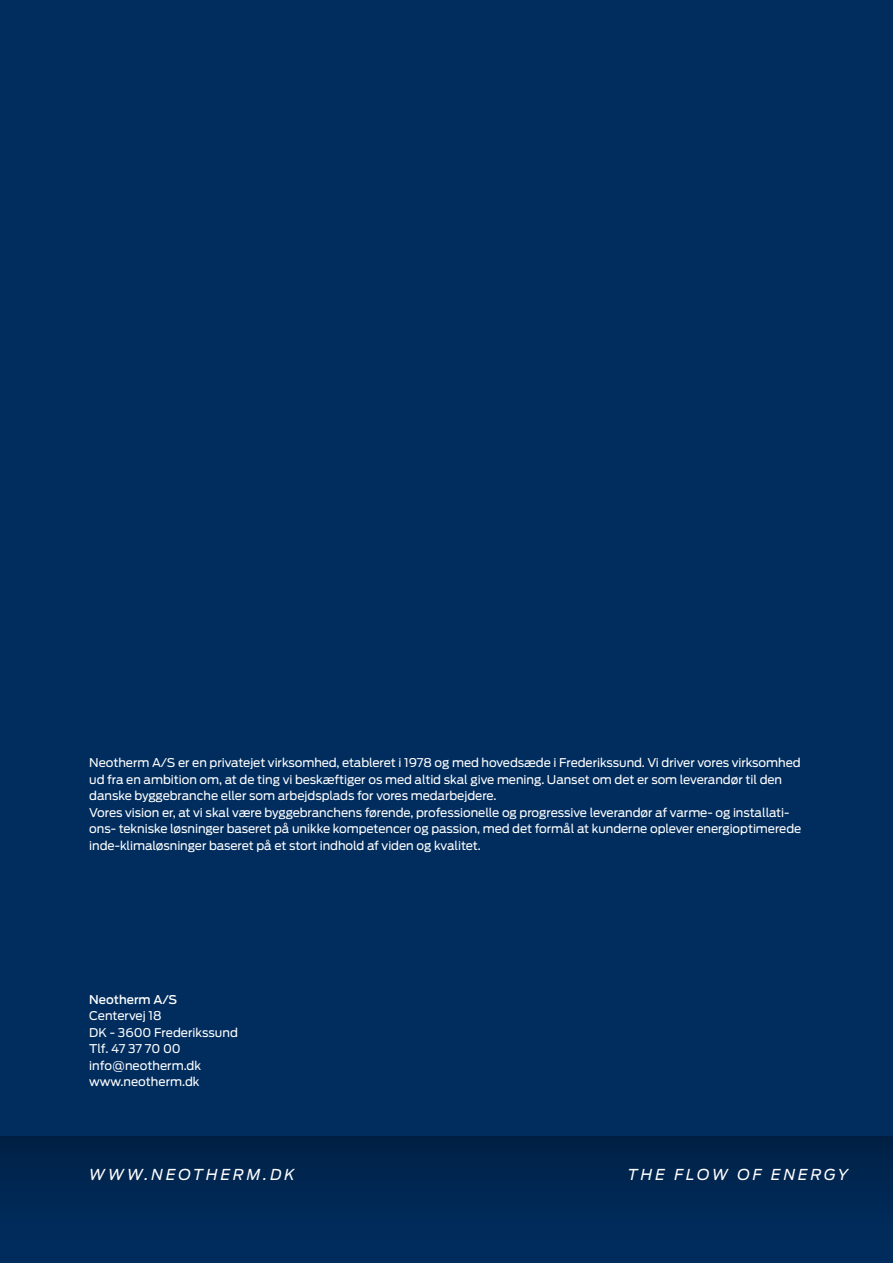
<style>
.page{position:relative;width:893px;height:1263px;background:#002d5e}
.page>*{position:absolute;margin:0;border:0;box-sizing:border-box;transform-origin:0 0}
.t1{font:italic 15px "Antenna";letter-spacing:.2em;color:#fff}
.t2{font:12px/16.5px "Antenna";letter-spacing:-.005em;color:#fff}
.t3{font:500 12px "Antenna";color:#fff}
</style>
<div class="page">
<svg style="left:0;top:1137px;width:893px;height:57px"></svg>
<p class="t2" style="left:89px;top:755px;width:713px">Neotherm A/S er en privatejet virksomhed, etableret i 1978 og med hovedsæde i Frederikssund. Vi driver vores virksomhed ud fra en ambition om, at de ting vi beskæftiger os med altid skal give mening. Uanset om det er som leverandør til den danske byggebranche eller som arbejdsplads for vores medarbejdere.</p>
<p class="t2" style="left:89px;top:804px;width:714px">Vores vision er, at vi skal være byggebranchens førende, professionelle og progressive leverandør af varme- og installati&shy;ons- tekniske løsninger baseret på unikke kompetencer og passion, med det formål at kunderne oplever energioptimerede inde-klimaløsninger baseret på et stort indhold af viden og kvalitet.</p>
<p class="t3" style="left:89px;top:992px;width:90px">Neotherm A/S</p>
<p class="t2" style="left:89px;top:1007px;width:74px">Centervej 18</p>
<p class="t2" style="left:89px;top:1024px;width:150px">DK - 3600 Frederikssund</p>
<p class="t2" style="left:89px;top:1040px;width:93px">Tlf. 47 37 70 00</p>
<p class="t2" style="left:89px;top:1057px;width:113px">info@neotherm.dk</p>
<p class="t2" style="left:89px;top:1073px;width:112px">www.neotherm.dk</p>
<p class="t1" style="left:89px;top:1166px;width:207px">WWW.NEOTHERM.DK</p>
<p class="t1" style="left:628px;top:1166px;width:222px">THE FLOW OF ENERGY</p>
</div>
